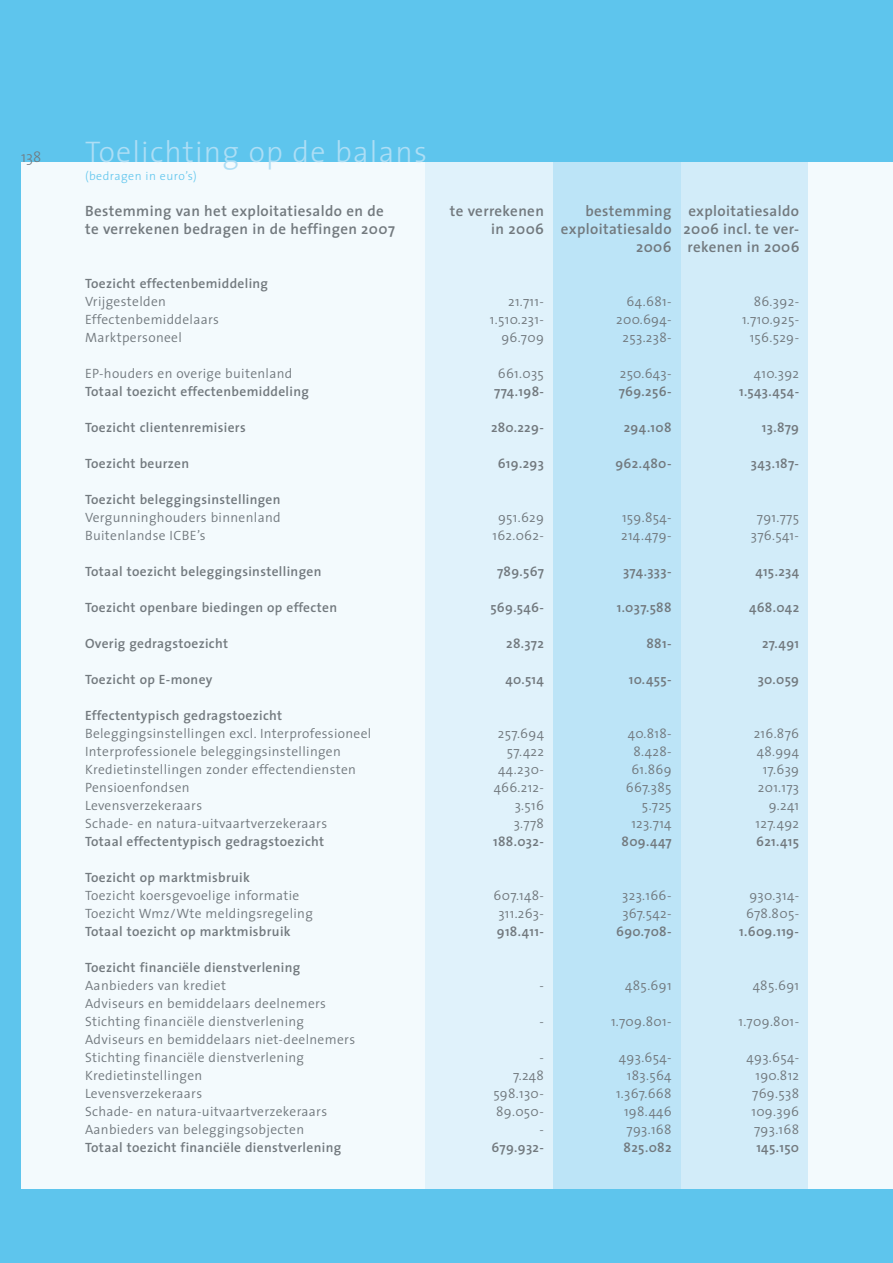
<style>
.page{position:relative;width:893px;height:1263px;background:#5ec5ed}
.page>*{position:absolute;margin:0;border:0;box-sizing:border-box;transform-origin:0 0}
.t1{font:300 30px "The Sans";letter-spacing:.04em;color:#addef5}
.t2{font:600 15px/18px "The Sans";letter-spacing:.025em;color:#72797e;text-align:right}
.t3{font:300 15px "The Sans";color:#72797e}
.t4{font:300 13.5px/18px "The Sans";letter-spacing:.025em;color:#72797e}
.t5{font:600 13.5px "The Sans";letter-spacing:.025em;color:#72797e}
.t6{font:300 12px "The Sans";letter-spacing:.04em;color:#5ec5ed}
</style>
<div class="page">
<div style="left:21px;top:162px;width:872px;height:1026px;background:#f3fafd"></div>
<div style="left:425px;top:162px;width:128px;height:1026px;background:#e0f2fb"></div>
<div style="left:680px;top:162px;width:128px;height:1026px;background:#d2ecf9"></div>
<div style="left:553px;top:162px;width:127px;height:1026px;background:#bce4f7"></div>
<p class="t3" style="left:21px;top:145px;width:22px">138</p>
<h1 class="t1" style="left:85px;top:127px;width:343px">Toelichting op de balans</h1>
<p class="t6" style="left:85px;top:166px;width:113px">(bedragen in euro’s)</p>
<p class="t2" style="left:85px;top:202px;width:300px">Bestemming van het exploitatiesaldo en de</p>
<p class="t2" style="left:450px;top:202px;width:96px">te verrekenen</p>
<p class="t2" style="left:585px;top:202px;width:215px">bestemming exploitatiesaldo</p>
<p class="t2" style="left:85px;top:220px;width:311px">te verrekenen bedragen in de heffingen 2007</p>
<p class="t2" style="left:491px;top:220px;width:310px">in 2006 exploitatiesaldo 2006 incl. te ver-<br>2006 rekenen in 2006</p>
<p class="t5" style="left:85px;top:272px;width:185px">Toezicht effectenbemiddeling</p>
<p class="t4" style="left:85px;top:292px;width:82px">Vrijgestelden</p>
<p class="t4" style="left:508px;top:292px;width:37px">21.711-</p>
<p class="t4" style="left:627px;top:292px;width:46px">64.681-</p>
<p class="t4" style="left:754px;top:292px;width:47px">86.392-</p>
<p class="t4" style="left:85px;top:310px;width:135px">Effectenbemiddelaars</p>
<p class="t4" style="left:490px;top:310px;width:55px">1.510.231-</p>
<p class="t4" style="left:616px;top:310px;width:57px">200.694-</p>
<p class="t4" style="left:742px;top:310px;width:59px">1.710.925-</p>
<p class="t4" style="left:85px;top:328px;width:98px">Marktpersoneel</p>
<p class="t4" style="left:501px;top:328px;width:44px">96.709</p>
<p class="t4" style="left:623px;top:328px;width:50px">253.238-</p>
<p class="t4" style="left:750px;top:328px;width:51px">156.529-</p>
<p class="t4" style="left:85px;top:364px;width:209px">EP-houders en overige buitenland</p>
<p class="t4" style="left:498px;top:364px;width:48px">661.035</p>
<p class="t4" style="left:620px;top:364px;width:53px">250.643-</p>
<p class="t4" style="left:754px;top:364px;width:47px">410.392</p>
<p class="t5" style="left:85px;top:380px;width:225px">Totaal toezicht effectenbemiddeling</p>
<p class="t5" style="left:494px;top:380px;width:51px">774.198-</p>
<p class="t5" style="left:619px;top:380px;width:54px">769.256-</p>
<p class="t5" style="left:739px;top:380px;width:62px">1.543.454-</p>
<p class="t5" style="left:85px;top:416px;width:162px">Toezicht clientenremisiers</p>
<p class="t5" style="left:491px;top:416px;width:55px">280.229-</p>
<p class="t5" style="left:624px;top:416px;width:49px">294.108</p>
<p class="t5" style="left:762px;top:416px;width:39px">13.879</p>
<p class="t5" style="left:85px;top:452px;width:106px">Toezicht beurzen</p>
<p class="t5" style="left:498px;top:452px;width:48px">619.293</p>
<p class="t5" style="left:615px;top:452px;width:58px">962.480-</p>
<p class="t5" style="left:751px;top:452px;width:50px">343.187-</p>
<p class="t5" style="left:85px;top:488px;width:197px">Toezicht beleggingsinstellingen</p>
<p class="t4" style="left:85px;top:508px;width:197px">Vergunninghouders binnenland</p>
<p class="t4" style="left:498px;top:508px;width:47px">951.629</p>
<p class="t4" style="left:622px;top:508px;width:51px">159.854-</p>
<p class="t4" style="left:757px;top:508px;width:44px">791.775</p>
<p class="t4" style="left:85px;top:526px;width:122px">Buitenlandse ICBE’s</p>
<p class="t4" style="left:492px;top:526px;width:53px">162.062-</p>
<p class="t4" style="left:621px;top:526px;width:52px">214.479-</p>
<p class="t4" style="left:751px;top:526px;width:50px">376.541-</p>
<p class="t5" style="left:85px;top:560px;width:238px">Totaal toezicht beleggingsinstellingen</p>
<p class="t5" style="left:497px;top:560px;width:48px">789.567</p>
<p class="t5" style="left:623px;top:560px;width:50px">374.333-</p>
<p class="t5" style="left:755px;top:560px;width:45px">415.234</p>
<p class="t5" style="left:85px;top:596px;width:254px">Toezicht openbare biedingen op effecten</p>
<p class="t5" style="left:490px;top:596px;width:55px">569.546-</p>
<p class="t5" style="left:617px;top:596px;width:56px">1.037.588</p>
<p class="t5" style="left:749px;top:596px;width:51px">468.042</p>
<p class="t5" style="left:85px;top:632px;width:145px">Overig gedragstoezicht</p>
<p class="t5" style="left:506px;top:632px;width:39px">28.372</p>
<p class="t5" style="left:646px;top:632px;width:27px">881-</p>
<p class="t5" style="left:762px;top:632px;width:39px">27.491</p>
<p class="t5" style="left:85px;top:668px;width:129px">Toezicht op E-money</p>
<p class="t5" style="left:505px;top:668px;width:40px">40.514</p>
<p class="t5" style="left:629px;top:668px;width:44px">10.455-</p>
<p class="t5" style="left:758px;top:668px;width:43px">30.059</p>
<p class="t5" style="left:85px;top:704px;width:199px">Effectentypisch gedragstoezicht</p>
<p class="t4" style="left:85px;top:724px;width:288px">Beleggingsinstellingen excl. Interprofessioneel</p>
<p class="t4" style="left:498px;top:724px;width:48px">257.694</p>
<p class="t4" style="left:628px;top:724px;width:45px">40.818-</p>
<p class="t4" style="left:754px;top:724px;width:47px">216.876</p>
<p class="t4" style="left:85px;top:742px;width:257px">Interprofessionele beleggingsinstellingen</p>
<p class="t4" style="left:507px;top:742px;width:39px">57.422</p>
<p class="t4" style="left:633px;top:742px;width:40px">8.428-</p>
<p class="t4" style="left:757px;top:742px;width:44px">48.994</p>
<p class="t4" style="left:85px;top:760px;width:272px">Kredietinstellingen zonder effectendiensten</p>
<p class="t4" style="left:498px;top:760px;width:47px">44.230-</p>
<p class="t4" style="left:631px;top:760px;width:42px">61.869</p>
<p class="t4" style="left:763px;top:760px;width:38px">17.639</p>
<p class="t4" style="left:85px;top:778px;width:106px">Pensioenfondsen</p>
<p class="t4" style="left:494px;top:778px;width:52px">466.212-</p>
<p class="t4" style="left:626px;top:778px;width:47px">667.385</p>
<p class="t4" style="left:758px;top:778px;width:43px">201.173</p>
<p class="t4" style="left:85px;top:796px;width:119px">Levensverzekeraars</p>
<p class="t4" style="left:515px;top:796px;width:31px">3.516</p>
<p class="t4" style="left:642px;top:796px;width:31px">5.725</p>
<p class="t4" style="left:769px;top:796px;width:32px">9.241</p>
<p class="t4" style="left:85px;top:814px;width:244px">Schade- en natura-uitvaartverzekeraars</p>
<p class="t4" style="left:514px;top:814px;width:32px">3.778</p>
<p class="t4" style="left:631px;top:814px;width:42px">123.714</p>
<p class="t4" style="left:756px;top:814px;width:45px">127.492</p>
<p class="t5" style="left:85px;top:830px;width:241px">Totaal effectentypisch gedragstoezicht</p>
<p class="t5" style="left:493px;top:830px;width:52px">188.032-</p>
<p class="t5" style="left:622px;top:830px;width:51px">809.447</p>
<p class="t5" style="left:756px;top:830px;width:44px">621.415</p>
<p class="t5" style="left:85px;top:866px;width:166px">Toezicht op marktmisbruik</p>
<p class="t4" style="left:85px;top:886px;width:216px">Toezicht koersgevoelige informatie</p>
<p class="t4" style="left:494px;top:886px;width:52px">607.148-</p>
<p class="t4" style="left:622px;top:886px;width:51px">323.166-</p>
<p class="t4" style="left:749px;top:886px;width:51px">930.314-</p>
<p class="t4" style="left:85px;top:904px;width:229px">Toezicht Wmz/Wte meldingsregeling</p>
<p class="t4" style="left:498px;top:904px;width:47px">311.263-</p>
<p class="t4" style="left:622px;top:904px;width:51px">367.542-</p>
<p class="t4" style="left:746px;top:904px;width:55px">678.805-</p>
<p class="t5" style="left:85px;top:920px;width:207px">Totaal toezicht op marktmisbruik</p>
<p class="t5" style="left:497px;top:920px;width:49px">918.411-</p>
<p class="t5" style="left:616px;top:920px;width:57px">690.708-</p>
<p class="t5" style="left:739px;top:920px;width:61px">1.609.119-</p>
<p class="t5" style="left:85px;top:956px;width:217px">Toezicht financiële dienstverlening</p>
<p class="t4" style="left:85px;top:976px;width:142px">Aanbieders van krediet</p>
<p class="t4" style="left:540px;top:976px;width:6px">-</p>
<p class="t4" style="left:625px;top:976px;width:48px">485.691</p>
<p class="t4" style="left:753px;top:976px;width:48px">485.691</p>
<p class="t4" style="left:85px;top:994px;width:242px">Adviseurs en bemiddelaars deelnemers<br>Stichting financiële dienstverlening</p>
<p class="t4" style="left:539px;top:1012px;width:6px">-</p>
<p class="t4" style="left:611px;top:1012px;width:62px">1.709.801-</p>
<p class="t4" style="left:739px;top:1012px;width:62px">1.709.801-</p>
<p class="t4" style="left:85px;top:1030px;width:272px">Adviseurs en bemiddelaars niet-deelnemers<br>Stichting financiële dienstverlening</p>
<p class="t4" style="left:539px;top:1048px;width:6px">-</p>
<p class="t4" style="left:619px;top:1048px;width:54px">493.654-</p>
<p class="t4" style="left:746px;top:1048px;width:54px">493.654-</p>
<p class="t4" style="left:85px;top:1066px;width:119px">Kredietinstellingen</p>
<p class="t4" style="left:513px;top:1066px;width:32px">7.248</p>
<p class="t4" style="left:627px;top:1066px;width:46px">183.564</p>
<p class="t4" style="left:755px;top:1066px;width:45px">190.812</p>
<p class="t4" style="left:85px;top:1084px;width:119px">Levensverzekeraars</p>
<p class="t4" style="left:493px;top:1084px;width:52px">598.130-</p>
<p class="t4" style="left:616px;top:1084px;width:57px">1.367.668</p>
<p class="t4" style="left:752px;top:1084px;width:48px">769.538</p>
<p class="t4" style="left:85px;top:1102px;width:244px">Schade- en natura-uitvaartverzekeraars</p>
<p class="t4" style="left:496px;top:1102px;width:49px">89.050-</p>
<p class="t4" style="left:624px;top:1102px;width:49px">198.446</p>
<p class="t4" style="left:751px;top:1102px;width:49px">109.396</p>
<p class="t4" style="left:85px;top:1120px;width:221px">Aanbieders van beleggingsobjecten</p>
<p class="t4" style="left:539px;top:1120px;width:6px">-</p>
<p class="t4" style="left:626px;top:1120px;width:47px">793.168</p>
<p class="t4" style="left:754px;top:1120px;width:47px">793.168</p>
<p class="t5" style="left:85px;top:1136px;width:258px">Totaal toezicht financiële dienstverlening</p>
<p class="t5" style="left:491px;top:1136px;width:54px">679.932-</p>
<p class="t5" style="left:624px;top:1136px;width:49px">825.082</p>
<p class="t5" style="left:756px;top:1136px;width:44px">145.150</p>
</div>
